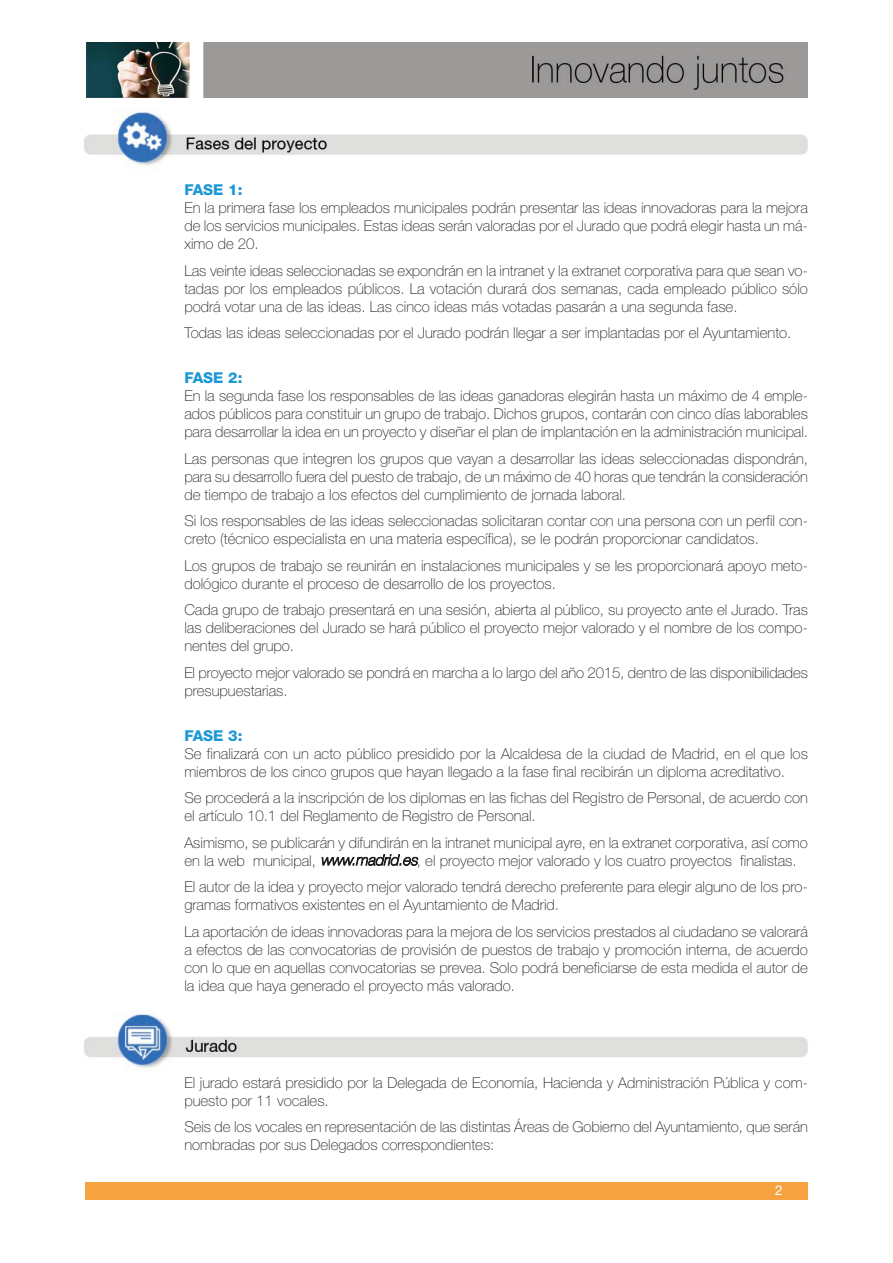
<style>
.page{position:relative;width:893px;height:1263px;background:#fff}
.page>*{position:absolute;margin:0;border:0;box-sizing:border-box;transform-origin:0 0}
.t1{font:100 15px/18px "Helvetica Neue";color:#231f20}
.t2{font:800 15px "Helvetica Neue";color:#1c98d5}
.t3{font:13.5px "Helvetica Neue";color:#fff}
.s1{font-style:italic}
</style>
<div class="page">
<img style="left:84px;top:1014px;width:724px;height:54px">
<img style="left:87px;top:43px;width:721px;height:54px">
<div style="left:85px;top:1182px;width:723px;height:17px;background:#f6a241"></div>
<img style="left:84px;top:112px;width:724px;height:54px">
<p class="t2" style="left:184px;top:185px;width:60px">FASE 1:</p>
<p class="t1" style="left:184px;top:200px;width:625px;text-align:justify">En la primera fase los empleados municipales podrán presentar las ideas innovadoras para la mejora de los servicios municipales. Estas ideas serán valoradas por el Jurado que podrá elegir hasta un má&shy;ximo de 20.</p>
<p class="t1" style="left:184px;top:263px;width:625px;text-align:justify">Las veinte ideas seleccionadas se expondrán en la intranet y la extranet corporativa para que sean vo&shy;tadas por los empleados públicos. La votación durará dos semanas, cada empleado público sólo podrá votar una de las ideas. Las cinco ideas más votadas pasarán a una segunda fase.</p>
<p class="t1" style="left:184px;top:325px;width:609px">Todas las ideas seleccionadas por el Jurado podrán llegar a ser implantadas por el Ayuntamiento.</p>
<p class="t2" style="left:184px;top:372px;width:60px">FASE 2:</p>
<p class="t1" style="left:184px;top:388px;width:625px;text-align:justify">En la segunda fase los responsables de las ideas ganadoras elegirán hasta un máximo de 4 emple&shy;ados públicos para constituir un grupo de trabajo. Dichos grupos, contarán con cinco días laborables para desarrollar la idea en un proyecto y diseñar el plan de implantación en la administración municipal.</p>
<p class="t1" style="left:184px;top:451px;width:625px;text-align:justify">Las personas que integren los grupos que vayan a desarrollar las ideas seleccionadas dispondrán, para su desarrollo fuera del puesto de trabajo, de un máximo de 40 horas que tendrán la consideración de tiempo de trabajo a los efectos del cumplimiento de jornada laboral.</p>
<p class="t1" style="left:184px;top:513px;width:625px">Si los responsables de las ideas seleccionadas solicitaran contar con una persona con un perfil con&shy;creto (técnico especialista en una materia específica), se le podrán proporcionar candidatos.</p>
<p class="t1" style="left:184px;top:558px;width:625px">Los grupos de trabajo se reunirán en instalaciones municipales y se les proporcionará apoyo meto&shy;dológico durante el proceso de desarrollo de los proyectos.</p>
<p class="t1" style="left:184px;top:602px;width:625px;text-align:justify">Cada grupo de trabajo presentará en una sesión, abierta al público, su proyecto ante el Jurado. Tras las deliberaciones del Jurado se hará público el proyecto mejor valorado y el nombre de los compo&shy;nentes del grupo.</p>
<p class="t1" style="left:184px;top:665px;width:625px">El proyecto mejor valorado se pondrá en marcha a lo largo del año 2015, dentro de las disponibilidades presupuestarias.</p>
<p class="t2" style="left:184px;top:730px;width:60px">FASE 3:</p>
<p class="t1" style="left:184px;top:745px;width:625px">Se finalizará con un acto público presidido por la Alcaldesa de la ciudad de Madrid, en el que los miembros de los cinco grupos que hayan llegado a la fase final recibirán un diploma acreditativo.</p>
<p class="t1" style="left:184px;top:790px;width:625px">Se procederá a la inscripción de los diplomas en las fichas del Registro de Personal, de acuerdo con el artículo 10.1 del Reglamento de Registro de Personal.</p>
<p class="t1" style="left:184px;top:834px;width:625px">Asimismo, se publicarán y difundirán en la intranet municipal ayre, en la extranet corporativa, así como en la web municipal, <span class="s1">www.madrid.es</span>, el proyecto mejor valorado y los cuatro proyectos finalistas.</p>
<p class="t1" style="left:184px;top:879px;width:625px">El autor de la idea y proyecto mejor valorado tendrá derecho preferente para elegir alguno de los pro&shy;gramas formativos existentes en el Ayuntamiento de Madrid.</p>
<p class="t1" style="left:184px;top:923px;width:625px;text-align:justify">La aportación de ideas innovadoras para la mejora de los servicios prestados al ciudadano se valorará a efectos de las convocatorias de provisión de puestos de trabajo y promoción interna, de acuerdo con lo que en aquellas convocatorias se prevea. Solo podrá beneficiarse de esta medida el autor de la idea que haya generado el proyecto más valorado.</p>
<p class="t1" style="left:184px;top:1075px;width:625px">El jurado estará presidido por la Delegada de Economía, Hacienda y Administración Pública y com&shy;puesto por 11 vocales.</p>
<p class="t1" style="left:184px;top:1119px;width:625px">Seis de los vocales en representación de las distintas Áreas de Gobierno del Ayuntamiento, que serán nombradas por sus Delegados correspondientes:</p>
<p class="t3" style="left:775px;top:1182px;width:9px">2</p>
</div>
